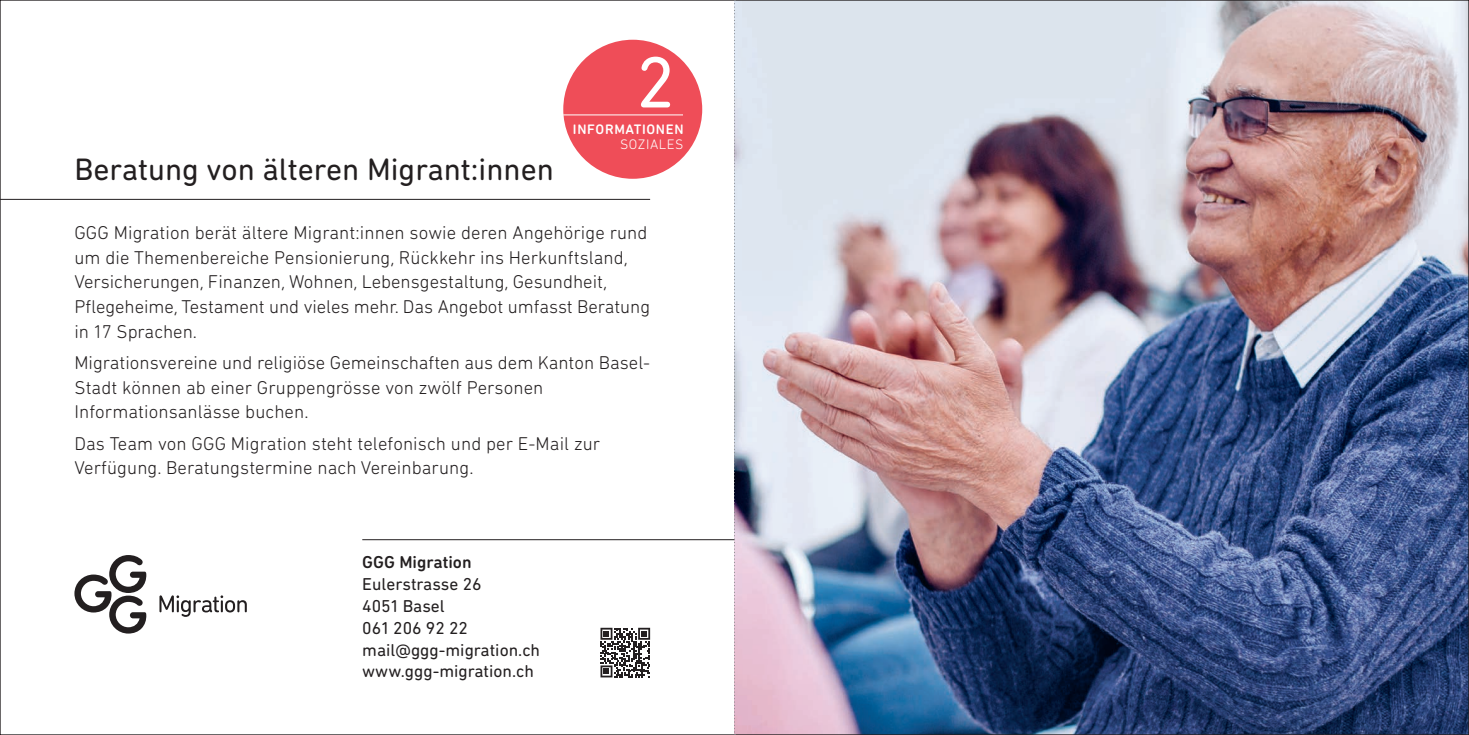
<style>
.page{position:relative;width:1469px;height:735px;background:#fff}
.page>*{position:absolute;margin:0;border:0;box-sizing:border-box;transform-origin:0 0}
.t1{font:73.5px "DIN Next Rounded LT Pro";color:#fff}
.t2{font:31.5px "DIN Next Rounded LT Pro";color:#231f20}
.t3{font:300 18.9px/24.5px "DIN Next Rounded LT Pro";letter-spacing:.005em;color:#231f20}
.t4{font:17.5px/21.9px "DIN Next Rounded LT Pro";color:#231f20}
.t5{font:500 17.5px "DIN Next Rounded LT Pro";color:#231f20}
.t6{font:500 14px "DIN Next Rounded LT Pro";letter-spacing:.045em;color:#fff}
.t7{font:300 14px "DIN Next Rounded LT Pro";letter-spacing:.04em;color:#fff}
</style>
<div class="page">
<img style="left:735px;top:2px;width:731px;height:730px">
<hr style="left:362px;top:539px;width:372px;height:1px;background:#231f20">
<hr style="left:0;top:199px;width:650px;height:1px;background:#231f20">
<div style="left:563px;top:40px;width:139px;height:139px;background:#ef4d58;border-radius:50%"></div>
<hr style="left:563px;top:114px;width:120px;height:1px;background:#fff">
<svg style="left:600px;top:627px;width:50px;height:50px"></svg>
<svg style="left:74px;top:555px;width:72px;height:78px"></svg>
<svg style="left:159px;top:595px;width:88px;height:21px"></svg>
<svg style="left:734px;top:0;width:1px;height:734px"></svg>
<h1 class="t1" style="left:635px;top:40px;width:41px">2</h1>
<h2 class="t2" style="left:74px;top:151px;width:481px">Beratung von älteren Migrant:innen</h2>
<p class="t6" style="left:573px;top:121px;width:112px">INFORMATIONEN</p>
<p class="t7" style="left:620px;top:136px;width:65px">SOZIALES</p>
<p class="t3" style="left:74px;top:220px;width:577px">GGG Migration berät ältere Migrant:innen sowie deren Angehörige rund um die Themenbereiche Pensionierung, Rückkehr ins Herkunftsland, Versicherungen, Finanzen, Wohnen, Lebensgestaltung, Gesundheit, Pflegeheime, Testament und vieles mehr. Das Angebot umfasst Beratung in 17 Sprachen.</p>
<p class="t3" style="left:74px;top:350px;width:577px">Migrationsvereine und religiöse Gemeinschaften aus dem Kanton Basel-<br>Stadt können ab einer Gruppengrösse von zwölf Personen<br>Informationsanlässe buchen.</p>
<p class="t3" style="left:74px;top:430px;width:527px">Das Team von GGG Migration steht telefonisch und per E-Mail zur<br>Verfügung. Beratungstermine nach Vereinbarung.</p>
<p class="t5" style="left:362px;top:551px;width:111px">GGG Migration</p>
<p class="t4" style="left:362px;top:572px;width:179px">Eulerstrasse 26<br>4051 Basel<br>061 206 92 22 mail@ggg-migration.ch www.ggg-migration.ch</p>
</div>
